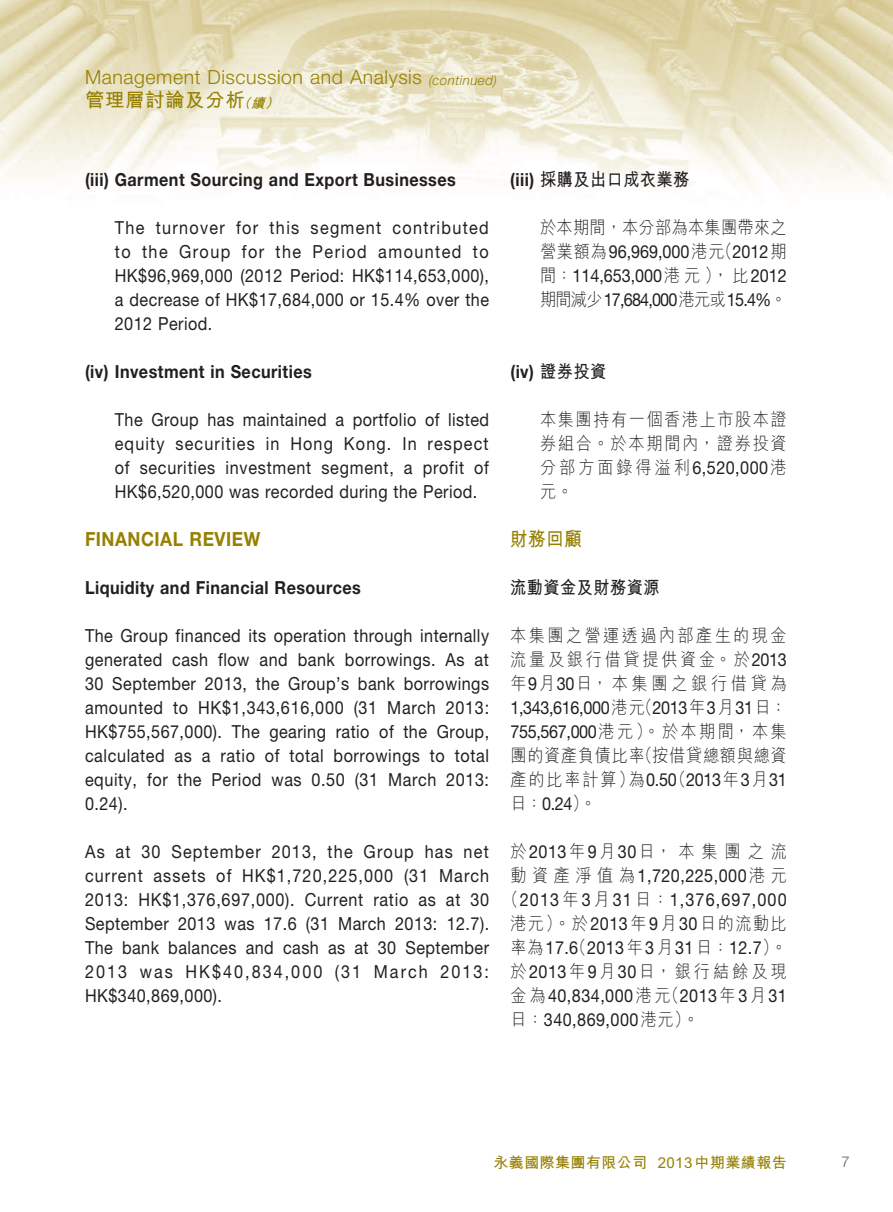
<style>
.page{position:relative;width:893px;height:1212px;background:#fff}
.page>*{position:absolute;margin:0;border:0;box-sizing:border-box;transform-origin:0 0}
.t1{font:300 19.5px "Helvetica Neue";letter-spacing:.03em;color:#968000}
.t2{font:700 19.5px "Helvetica Neue";letter-spacing:.03em;color:#968000;scale:.9 1}
.t3{font:700 19.5px "M Hei HK";letter-spacing:.03em;color:#968000}
.t4{font:700 19.5px "M Hei HK";letter-spacing:.03em;color:#968000;scale:.9 1}
.t5{font:18px/24px "Helvetica Neue";letter-spacing:.03em;color:#231f20;text-align:justify;scale:.9 1}
.t6{font:300 18px/24px "M Hei HK";letter-spacing:.11em;color:#231f20;text-align:justify;scale:.9 1}
.t7{font:700 18px "Helvetica Neue";letter-spacing:.03em;color:#231f20;scale:.9 1}
.t8{font:18px/24px "Helvetica Neue";letter-spacing:-.02em;color:#231f20;scale:.9 1}
.t9{font:18px/24px "Helvetica Neue";letter-spacing:.07em;color:#231f20;text-align:center;scale:.9 1}
.t10{font:700 18px "M Hei HK";letter-spacing:.03em;color:#231f20;scale:.9 1}
.t11{font:300 18px "M Hei HK";letter-spacing:.015em;color:#231f20;scale:.9 1}
.t12{font:700 15px "M Hei HK";letter-spacing:.03em;color:#968000}
.t13{font:300 15px "Helvetica Neue";color:#636366}
.s1{font-style:italic;font-size:13.5px}
.s2{font-family:"Helvetica Neue"}
.s3{font-family:"M Hei HK";font-weight:300}
.s4{font-family:"M Hei HK"}
.s5{font-family:"Helvetica Neue";font-weight:400}
</style>
<div class="page">
<img style="left:0;top:0;width:893px;height:191px">
<p class="t1" style="left:85px;top:65px;width:413px">Management Discussion and Analysis <span class="s1">(continued)</span></p>
<p class="t3" style="left:85px;top:85px;width:200px">管理層討論及分析<span class="s1">（續）</span></p>
<p class="t7" style="left:85px;top:168px;width:414px">(iii) Garment Sourcing and Export Businesses</p>
<p class="t5" style="left:115px;top:215px;width:417px">The turnover for this segment contributed to the Group for the Period amounted to HK$96,969,000 (2012 Period: HK$114,653,000), a decrease of HK$17,684,000 or 15.4% over the 2012 Period.</p>
<p class="t7" style="left:85px;top:360px;width:253px">(iv) Investment in Securities</p>
<p class="t5" style="left:115px;top:407px;width:417px">The Group has maintained a portfolio of listed equity securities in Hong Kong. In respect of securities investment segment, a profit of HK$6,520,000 was recorded during the Period.</p>
<p class="t2" style="left:85px;top:526px;width:196px">FINANCIAL REVIEW</p>
<p class="t7" style="left:85px;top:576px;width:308px">Liquidity and Financial Resources</p>
<p class="t5" style="left:85px;top:623px;width:451px">The Group financed its operation through internally generated cash flow and bank borrowings. As at 30 September 2013, the Group’s bank borrowings amounted to HK$1,343,616,000 (31 March 2013:<br>HK$755,567,000). The gearing ratio of the Group, calculated as a ratio of total borrowings to total equity, for the Period was 0.50 (31 March 2013:<br>0.24).</p>
<p class="t5" style="left:85px;top:839px;width:451px">As at 30 September 2013, the Group has net current assets of HK$1,720,225,000 (31 March 2013: HK$1,376,697,000). Current ratio as at 30<br>September 2013 was 17.6 (31 March 2013: 12.7).<br>The bank balances and cash as at 30 September 2013 was HK$40,834,000 (31 March 2013:<br>HK$340,869,000).</p>
<p class="t10" style="left:510px;top:166px;width:201px"><span class="s2">(iii)</span> 採購及出口成衣業務</p>
<p class="t11" style="left:540px;top:215px;width:275px">於本期間，本分部為本集團帶來之</p>
<p class="t5" style="left:540px;top:239px;width:276px"><span class="s3">營業額為</span>96,969,000<span class="s3">港元（</span>2012<span class="s3">期間：</span>114,653,000<span class="s3">港元），比</span>2012<span class="s3">期間減少</span>17,684,000<span class="s3">港元或</span>15.4%<span class="s3">。</span></p>
<p class="t7" style="left:510px;top:361px;width:108px">(iv) <span class="s4">證券投資</span></p>
<p class="t6" style="left:540px;top:407px;width:276px">本集團持有一個香港上市股本證券組合。於本期間內，證券投資分部方面錄得溢利<span class="s5">6,520,000</span>港元。</p>
<p class="t4" style="left:510px;top:525px;width:81px">財務回顧</p>
<p class="t10" style="left:510px;top:574px;width:168px">流動資金及財務資源</p>
<p class="t6" style="left:510px;top:623px;width:309px">本集團之營運透過內部產生的現金流量及銀行借貸提供資金。於<span class="s5">2013</span>年<span class="s5">9</span>月<span class="s5">30</span>日，本集團之銀行借貸為</p>
<p class="t8" style="left:510px;top:695px;width:309px">1,343,616,000<span class="s3">港元（</span>2013<span class="s3">年</span>3<span class="s3">月</span>31<span class="s3">日：<br></span>755,567,000<span class="s3">港元）。於本期間，本集</span></p>
<p class="t6" style="left:510px;top:743px;width:309px">團的資產負債比率（按借貸總額與總資產的比率計算）為<span class="s5">0.50</span>（<span class="s5">2013</span>年<span class="s5">3</span>月<span class="s5">31</span>日：<span class="s5">0.24</span>）。</p>
<p class="t6" style="left:510px;top:839px;width:309px">於<span class="s5">2013</span>年<span class="s5">9</span>月<span class="s5">30</span>日，本集團之流</p>
<p class="t9" style="left:502px;top:863px;width:318px"><span class="s3">動資產淨值為</span>1,720,225,000<span class="s3">港元（</span>2013 <span class="s3">年</span> 3<span class="s3">月</span> 31 <span class="s3">日：</span>1,376,697,000</p>
<p class="t6" style="left:510px;top:911px;width:309px">港元）。於<span class="s5">2013</span>年<span class="s5">9</span>月<span class="s5">30</span>日的流動比</p>
<p class="t5" style="left:510px;top:935px;width:309px"><span class="s3">率為</span>17.6<span class="s3">（</span>2013<span class="s3">年</span>3<span class="s3">月</span>31<span class="s3">日：</span>12.7<span class="s3">）。</span></p>
<p class="t6" style="left:510px;top:959px;width:309px">於<span class="s5">2013</span>年<span class="s5">9</span>月<span class="s5">30</span>日，銀行結餘及現</p>
<p class="t5" style="left:510px;top:983px;width:309px"><span class="s3">金為</span>40,834,000<span class="s3">港元（</span>2013<span class="s3">年</span>3<span class="s3">月</span>31<span class="s3">日：</span>340,869,000<span class="s3">港元）。</span></p>
<p class="t12" style="left:493px;top:1151px;width:295px">永義國際集團有限公司 2013中期業績報告</p>
<p class="t13" style="left:842px;top:1153px;width:10px">7</p>
</div>
